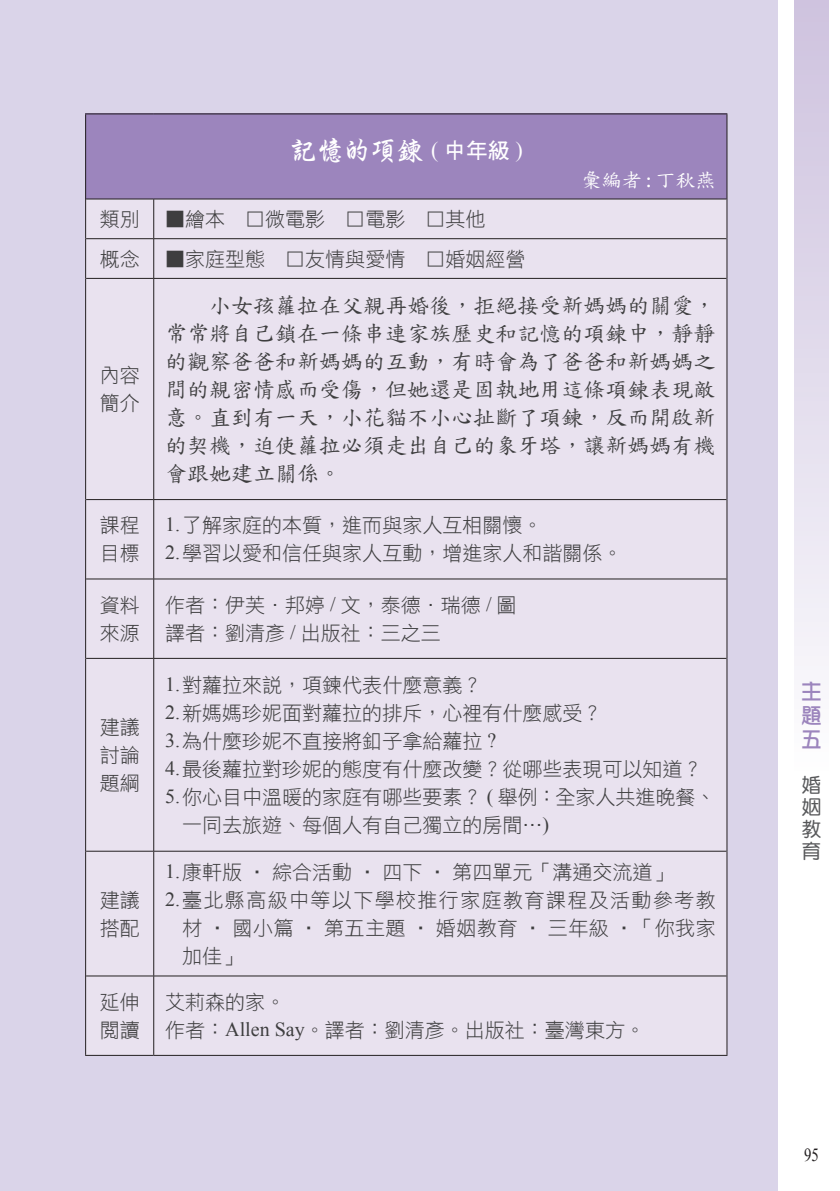
<style>
.page{position:relative;width:840px;height:1191px;background:#fff}
.page>*{position:absolute;margin:0;border:0;box-sizing:border-box;transform-origin:0 0}
.t1{font:28px "Singkai EG Bold Big 5";letter-spacing:-.045em;color:#fff}
.t2{font:22px/28px "DF Biao Kai W5 WINP BF";color:#3e3e3f;text-align:justify}
.t3{font:22px/24px "DF Hua Zong W5 WINP BF";color:#9c85bd;text-align:justify}
.t4{font:20px/28px "DF Hei W3 WINP BF";color:#3e3e3f}
.t5{font:20px "DF Hei W3 WINP BF";letter-spacing:.07em;color:#3e3e3f}
.t6{font:20px "DF Hei W3 WINP BF";letter-spacing:.025em;color:#3e3e3f}
.t7{font:20px "DF Biao Kai W5 WINP BF";color:#fff}
.t8{font:20px/22px "DF Yuan W5 WINP BF";color:#57585a;text-align:justify}
.t9{font:18.4px "Times New Roman";color:#231f20;scale:.8 1}
.s1{font-family:"Times New Roman";font-size:22px}
.s2{font-family:"DF Hei W7 WINP BF";font-size:22px}
.s3{font-family:"Times New Roman"}
</style>
<div class="page">
<div style="left:794px;top:0;width:34px;height:1191px;background:linear-gradient(to bottom,#d2c7e1,#fff)"></div>
<div style="left:0;top:0;width:777px;height:1191px;background:#dad4e9"></div>
<div style="left:86px;top:114px;width:640px;height:85px;background:#9c85bd"></div>
<div style="left:86px;top:200px;width:640px;height:854px;background:#e9e2ef"></div>
<hr style="left:86px;top:199px;width:68px;height:1px;background:#231f20">
<hr style="left:154px;top:199px;width:572px;height:1px;background:#231f20">
<hr style="left:153px;top:199px;width:1px;height:39px;background:#231f20">
<hr style="left:86px;top:238px;width:68px;height:1px;background:#231f20">
<hr style="left:154px;top:238px;width:572px;height:1px;background:#231f20">
<hr style="left:153px;top:239px;width:1px;height:39px;background:#231f20">
<hr style="left:86px;top:278px;width:68px;height:1px;background:#231f20">
<hr style="left:154px;top:278px;width:572px;height:1px;background:#231f20">
<hr style="left:153px;top:279px;width:1px;height:220px;background:#231f20">
<hr style="left:86px;top:499px;width:68px;height:1px;background:#231f20">
<hr style="left:154px;top:499px;width:572px;height:1px;background:#231f20">
<hr style="left:153px;top:500px;width:1px;height:79px;background:#231f20">
<hr style="left:86px;top:578px;width:68px;height:1px;background:#231f20">
<hr style="left:154px;top:578px;width:572px;height:1px;background:#231f20">
<hr style="left:153px;top:579px;width:1px;height:79px;background:#231f20">
<hr style="left:86px;top:658px;width:68px;height:1px;background:#231f20">
<hr style="left:154px;top:658px;width:572px;height:1px;background:#231f20">
<hr style="left:153px;top:658px;width:1px;height:193px;background:#231f20">
<hr style="left:86px;top:851px;width:68px;height:1px;background:#231f20">
<hr style="left:154px;top:851px;width:572px;height:1px;background:#231f20">
<hr style="left:153px;top:851px;width:1px;height:124px;background:#231f20">
<hr style="left:86px;top:975px;width:68px;height:1px;background:#231f20">
<hr style="left:154px;top:975px;width:572px;height:1px;background:#231f20">
<hr style="left:153px;top:976px;width:1px;height:78px;background:#231f20">
<hr style="left:85px;top:113px;width:69px;height:1px;background:#231f20">
<hr style="left:85px;top:114px;width:1px;height:85px;background:#231f20">
<hr style="left:154px;top:113px;width:573px;height:1px;background:#231f20">
<hr style="left:726px;top:114px;width:1px;height:85px;background:#231f20">
<hr style="left:85px;top:199px;width:1px;height:40px;background:#231f20">
<hr style="left:726px;top:199px;width:1px;height:40px;background:#231f20">
<hr style="left:85px;top:239px;width:1px;height:39px;background:#231f20">
<hr style="left:726px;top:239px;width:1px;height:39px;background:#231f20">
<hr style="left:85px;top:278px;width:1px;height:221px;background:#231f20">
<hr style="left:726px;top:278px;width:1px;height:221px;background:#231f20">
<hr style="left:85px;top:499px;width:1px;height:80px;background:#231f20">
<hr style="left:726px;top:499px;width:1px;height:80px;background:#231f20">
<hr style="left:85px;top:579px;width:1px;height:79px;background:#231f20">
<hr style="left:726px;top:579px;width:1px;height:79px;background:#231f20">
<hr style="left:85px;top:658px;width:1px;height:193px;background:#231f20">
<hr style="left:726px;top:658px;width:1px;height:193px;background:#231f20">
<hr style="left:85px;top:851px;width:1px;height:125px;background:#231f20">
<hr style="left:726px;top:851px;width:1px;height:125px;background:#231f20">
<hr style="left:85px;top:976px;width:1px;height:78px;background:#231f20">
<hr style="left:726px;top:976px;width:1px;height:78px;background:#231f20">
<hr style="left:85px;top:1054px;width:69px;height:1px;background:#231f20">
<hr style="left:154px;top:1054px;width:573px;height:1px;background:#231f20">
<h1 class="t1" style="left:289px;top:136px;width:235px">記憶的項鍊 <span class="s1">(</span> <span class="s2">中年級</span> <span class="s1">)</span></h1>
<p class="t4" style="left:100px;top:205px;width:41px">類別</p>
<p class="t4" style="left:165px;top:205px;width:321px">▓繪本 □微電影 □電影 □其他</p>
<p class="t4" style="left:100px;top:244px;width:41px">概念</p>
<p class="t4" style="left:165px;top:244px;width:362px">▓家庭型態 □友情與愛情 □婚姻經營</p>
<p class="t7" style="left:581px;top:170px;width:135px">彙編者 : 丁秋燕</p>
<p class="t4" style="left:100px;top:361px;width:41px">內容簡介</p>
<p class="t2" style="left:165px;top:291px;width:551px;text-indent:44px">小女孩蘿拉在父親再婚後，拒絕接受新媽媽的關愛，常常將自己鎖在一條串連家族歷史和記憶的項鍊中，靜靜的觀察爸爸和新媽媽的互動，有時會為了爸爸和新媽媽之間的親密情感而受傷，但她還是固執地用這條項鍊表現敵意。直到有一天，小花貓不小心扯斷了項鍊，反而開啟新的契機，迫使蘿拉必須走出自己的象牙塔，讓新媽媽有機會跟她建立關係。</p>
<p class="t4" style="left:100px;top:511px;width:41px">課程目標</p>
<p class="t4" style="left:165px;top:511px;width:458px"><span class="s3">1.</span>了解家庭的本質，進而與家人互相關懷。<br><span class="s3">2.</span>學習以愛和信任與家人互動，增進家人和諧關係。</p>
<p class="t4" style="left:100px;top:590px;width:41px">資料來源</p>
<p class="t4" style="left:165px;top:590px;width:353px">作者：伊芙．邦婷 <span class="s3">/</span> 文，泰德．瑞德 <span class="s3">/</span> 圖譯者：劉清彥 <span class="s3">/</span> 出版社：三之三</p>
<p class="t4" style="left:100px;top:713px;width:41px;text-align:justify">建議討論題綱</p>
<p class="t4" style="left:100px;top:885px;width:41px">建議搭配</p>
<p class="t4" style="left:165px;top:671px;width:318px"><span class="s3">1.</span>對蘿拉來說，項鍊代表什麼意義？</p>
<p class="t4" style="left:165px;top:699px;width:438px"><span class="s3">2.</span>新媽媽珍妮面對蘿拉的排斥，心裡有什麼感受？</p>
<p class="t4" style="left:165px;top:727px;width:332px"><span class="s3">3.</span>為什麼珍妮不直接將釦子拿給蘿拉 <span class="s3">?</span></p>
<p class="t4" style="left:165px;top:755px;width:538px"><span class="s3">4.</span>最後蘿拉對珍妮的態度有什麼改變？從哪些表現可以知道？</p>
<p class="t4" style="left:165px;top:783px;width:551px"><span class="s3">5.</span>你心目中溫暖的家庭有哪些要素？ <span class="s3">(</span> 舉例：全家人共進晚餐、</p>
<p class="t4" style="left:182px;top:811px;width:368px">一同去旅遊、每個人有自己獨立的房間…<span class="s3">)</span></p>
<p class="t4" style="left:165px;top:857px;width:508px"><span class="s3">1.</span>康軒版 ‧ 綜合活動 ‧ 四下 ‧ 第四單元「溝通交流道」</p>
<p class="t5" style="left:165px;top:889px;width:552px"><span class="s3">2.</span>臺北縣高級中等以下學校推行家庭教育課程及活動參考教</p>
<p class="t6" style="left:182px;top:917px;width:534px">材 ‧ 國小篇 ‧ 第五主題 ‧ 婚姻教育 ‧ 三年級 ‧「你我家</p>
<p class="t4" style="left:182px;top:941px;width:61px">加佳」</p>
<p class="t4" style="left:100px;top:987px;width:41px">延伸閱讀</p>
<p class="t4" style="left:165px;top:987px;width:481px">艾莉森的家。<br>作者：<span class="s3">Allen Say</span>。譯者：劉清彥。出版社：臺灣東方。</p>
<p class="t3" style="left:800px;top:679px;width:23px">主題五</p>
<p class="t8" style="left:801px;top:773px;width:21px">婚姻教育</p>
<p class="t9" style="left:803px;top:1142px;width:20px">95</p>
</div>
